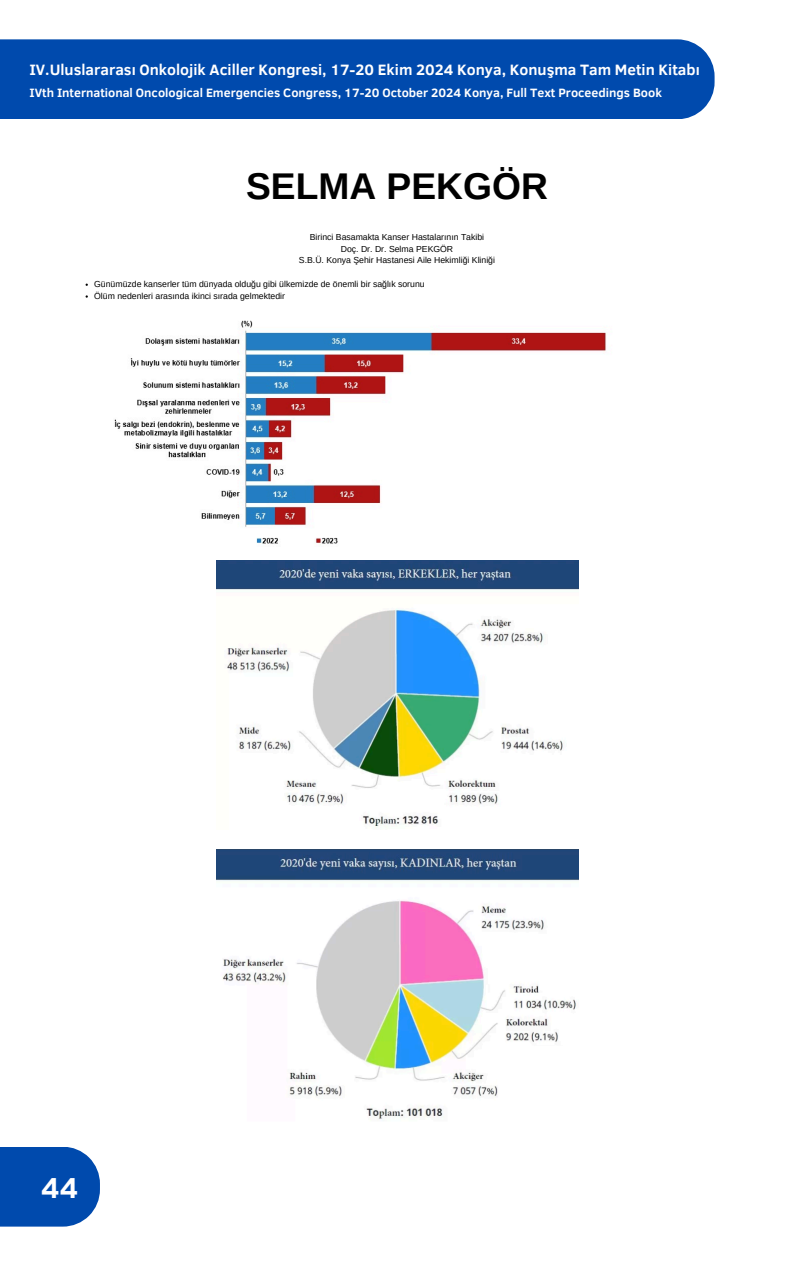
<style>
.page{position:relative;width:794px;height:1266px;background:#fff}
.page>*{position:absolute;margin:0;border:0;box-sizing:border-box;transform-origin:0 0}
.t1{font:700 37.2px "Arimo";color:#000}
.t2{font:700 29.62px "Clear Sans";color:#fff}
.t3{font:700 15.38px "Clear Sans";color:#fff}
.t4{font:700 12.38px "Clear Sans";color:#fff}
.t5{font:8.7px "Arimo";color:#000}
</style>
<div class="page">
<div style="left:0;top:1146px;width:100px;height:80px;background:#004aad"></div>
<img style="left:114px;top:320px;width:493px;height:225px">
<img style="left:216px;top:560px;width:361px;height:269px">
<img style="left:216px;top:849px;width:361px;height:271px">
<div style="left:0;top:39px;width:714px;height:80px;background:#004aad"></div>
<p class="t3" style="left:29px;top:58px;width:671px">IV.Uluslararası Onkolojik Aciller Kongresi, 17-20 Ekim 2024 Konya, Konuşma Tam Metin Kitabı</p>
<p class="t4" style="left:29px;top:84px;width:633px">IVth International Oncological Emergencies Congress, 17-20 October 2024 Konya, Full Text Proceedings Book</p>
<p class="t1" style="left:246px;top:165px;width:303px">SELMA PEKGÖR</p>
<p class="t5" style="left:309px;top:232px;width:176px">Birinci Basamakta Kanser Hastalarının Takibi</p>
<p class="t5" style="left:340px;top:244px;width:114px">Doç. Dr. Dr. Selma PEKGÖR</p>
<p class="t5" style="left:299px;top:255px;width:197px">S.B.Ü. Konya Şehir Hastanesi Aile Hekimliği Kliniği</p>
<p class="t5" style="left:94px;top:279px;width:332px">Günümüzde kanserler tüm dünyada olduğu gibi ülkemizde de önemli bir sağlık sorunu</p>
<p class="t5" style="left:94px;top:291px;width:192px">Ölüm nedenleri arasında ikinci sırada gelmektedir</p>
<p class="t2" style="left:41px;top:1166px;width:39px">44</p>
</div>
